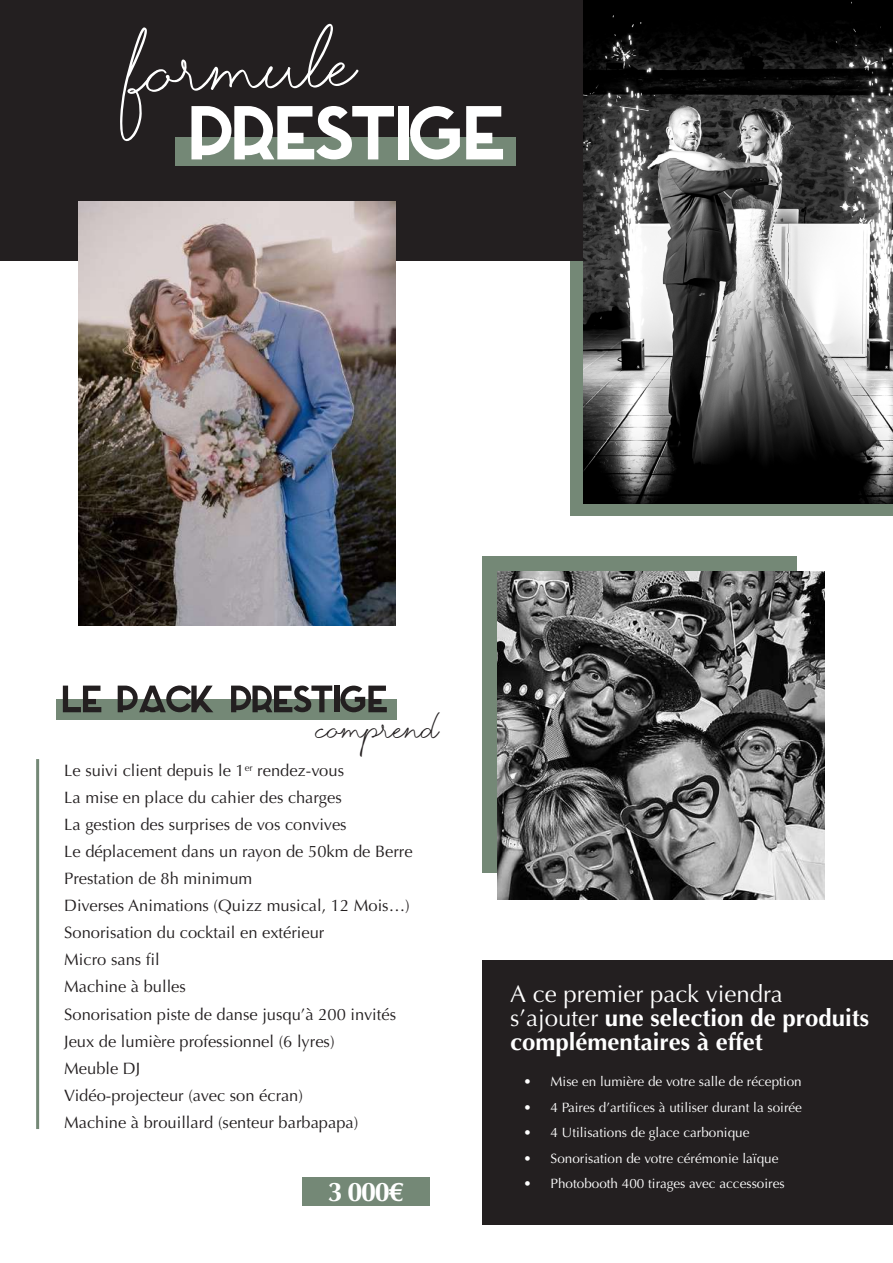
<style>
.page{position:relative;width:893px;height:1263px;background:#fff}
.page>*{position:absolute;margin:0;border:0;box-sizing:border-box;transform-origin:0 0}
.t1{font:700 102px "Azedo";letter-spacing:-.05em;color:#fff}
.t2{font:70.35px "Eternate Two";color:#fff}
.t3{font:700 51px "Azedo";letter-spacing:-.05em;color:#231f20}
.t4{font:30px "Eternate Two";color:#231f20}
.t5{font:700 27px "Optima";color:#fff}
.t6{font:700 24px/24px "Optima";color:#fff}
.t7{font:16.5px/27px "Optima";color:#231f20}
.t8{font:13.5px "Optima";color:#fff}
.s1{font-weight:400}
</style>
<div class="page">
<div style="left:570px;top:0;width:323px;height:516px;background:#748876"></div>
<div style="left:483px;top:556px;width:314px;height:316px;background:#748876"></div>
<div style="left:0;top:0;width:878px;height:260px;background:#231f20"></div>
<hr style="left:36px;top:759px;width:3px;height:370px;background:#748876">
<img style="left:584px;top:0;width:309px;height:504px">
<img style="left:497px;top:572px;width:328px;height:327px">
<img style="left:79px;top:202px;width:316px;height:424px">
<div style="left:175px;top:137px;width:340px;height:29px;background:#748876"></div>
<div style="left:483px;top:960px;width:410px;height:265px;background:#231f20"></div>
<div style="left:56px;top:699px;width:340px;height:21px;background:#748876"></div>
<div style="left:302px;top:1177px;width:127px;height:29px;background:#748876"></div>
<h2 class="t2" style="left:124px;top:28px;width:232px;rotate:-2deg">Formule</h2>
<h1 class="t1" style="left:191px;top:65px;width:320px">PRESTIGE</h1>
<h3 class="t3" style="left:63px;top:665px;width:329px">LE PACK PRESTIGE</h3>
<h3 class="t4" style="left:316px;top:710px;width:124px">comprend</h3>
<p class="t7" style="left:64px;top:757px;width:350px">Le suivi client depuis le 1<sup>er</sup> rendez-vous<br>La mise en place du cahier des charges<br>La gestion des surprises de vos convives<br>Le déplacement dans un rayon de 50km de Berre Prestation de 8h minimum<br>Diverses Animations (Quizz musical, 12 Mois…)<br>Sonorisation du cocktail en extérieur<br>Micro sans fil<br>Machine à bulles<br>Sonorisation piste de danse jusqu’à 200 invités Jeux de lumière professionnel (6 lyres)<br>Meuble DJ<br>Vidéo-projecteur (avec son écran)<br>Machine à brouillard (senteur barbapapa)</p>
<h3 class="t5" style="left:328px;top:1176px;width:77px">3 000€</h3>
<h3 class="t6" style="left:510px;top:982px;width:360px"><span class="s1">A ce premier pack viendra s’ajouter</span> une selection de produits complémentaires à effet</h3>
<p class="t8" style="left:524px;top:1074px;width:280px">• Mise en lumière de votre salle de réception</p>
<p class="t8" style="left:524px;top:1099px;width:280px">• 4 Paires d’artifices à utiliser durant la soirée</p>
<p class="t8" style="left:524px;top:1125px;width:227px">• 4 Utilisations de glace carbonique</p>
<p class="t8" style="left:524px;top:1150px;width:256px">• Sonorisation de votre cérémonie laïque</p>
<p class="t8" style="left:524px;top:1176px;width:263px">• Photobooth 400 tirages avec accessoires</p>
</div>
